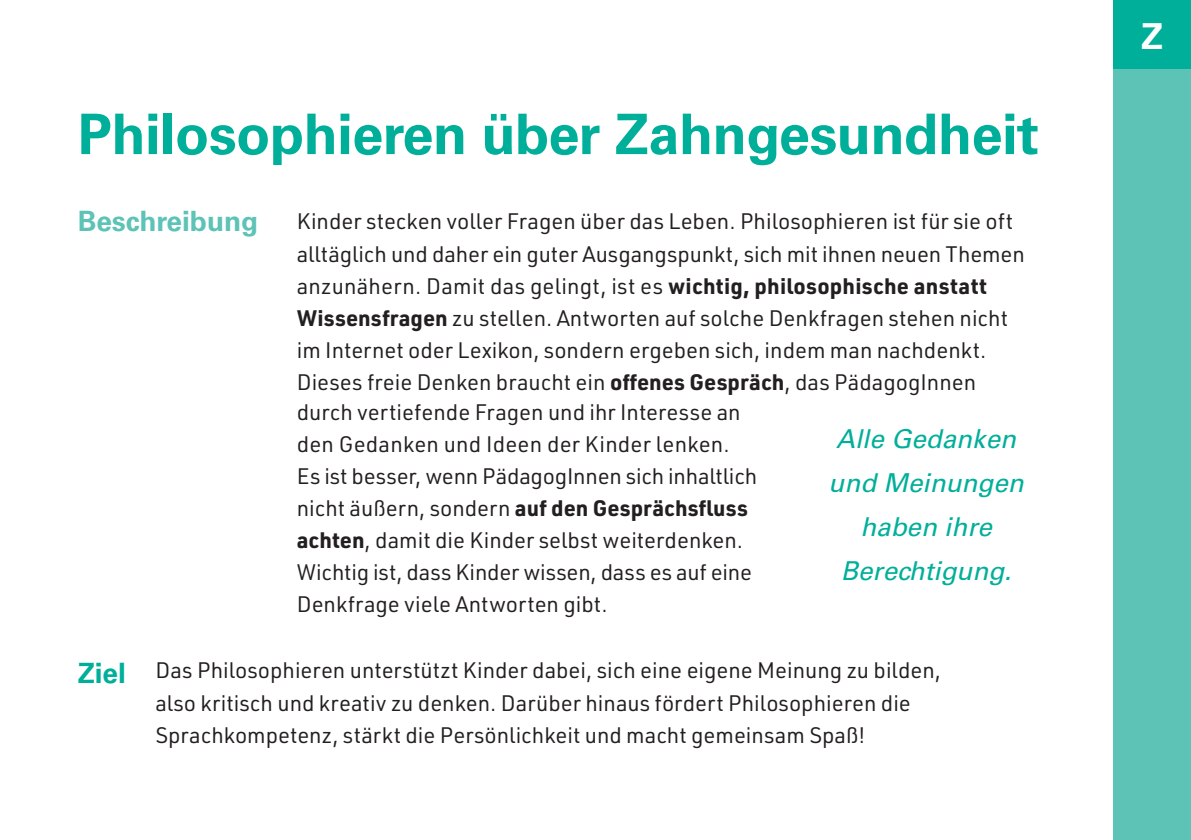
<style>
.page{position:relative;width:1191px;height:840px;background:#fff}
.page>*{position:absolute;margin:0;border:0;box-sizing:border-box;transform-origin:0 0}
.t1{font:700 56px "Univers LT Std";letter-spacing:-.01em;color:#00af9a}
.t2{font:700 35.8px "Univers LT Std";color:#fff}
.t3{font:700 28px "Univers LT Std";color:#5cc3b6}
.t4{font:700 28px "Univers LT Std";color:#00af9a}
.t5{font:italic 26px/44px "Univers LT Std";color:#00af9a;text-align:center}
.t6{font:22px/31.8px "URWDIN";color:#231f20}
.s1{font-weight:700}
</style>
<div class="page">
<div style="left:1113px;top:68px;width:78px;height:771px;background:#5cc3b6"></div>
<div style="left:1113px;top:0;width:78px;height:68px;background:#00af9a"></div>
<h1 class="t1" style="left:78px;top:101px;width:962px">Philosophieren über Zahngesundheit</h1>
<p class="t3" style="left:78px;top:205px;width:182px">Beschreibung</p>
<p class="t6" style="left:297px;top:205px;width:729px">Kinder stecken voller Fragen über das Leben. Philosophieren ist für sie oft alltäglich und daher ein guter Ausgangspunkt, sich mit ihnen neuen Themen anzunähern. Damit das gelingt, ist es <span class="s1">wichtig, philosophische anstatt Wissensfragen</span> zu stellen. Antworten auf solche Denkfragen stehen nicht im Internet oder Lexikon, sondern ergeben sich, indem man nachdenkt.<br>Dieses freie Denken braucht ein <span class="s1">offenes Gespräch</span>, das PädagogInnen durch vertiefende Fragen und ihr Interesse an<br>den Gedanken und Ideen der Kinder lenken.<br>Es ist besser, wenn PädagogInnen sich inhaltlich<br>nicht äußern, sondern <span class="s1">auf den Gesprächsfluss<br>achten</span>, damit die Kinder selbst weiterdenken.<br>Wichtig ist, dass Kinder wissen, dass es auf eine<br>Denkfrage viele Antworten gibt.</p>
<p class="t5" style="left:828px;top:417px;width:197px">Alle Gedanken und Meinungen haben ihre<br>Berechtigung.</p>
<p class="t4" style="left:78px;top:656px;width:50px">Ziel</p>
<p class="t6" style="left:155px;top:653px;width:787px">Das Philosophieren unterstützt Kinder dabei, sich eine eigene Meinung zu bilden, also kritisch und kreativ zu denken. Darüber hinaus fördert Philosophieren die<br>Sprachkompetenz, stärkt die Persönlichkeit und macht gemeinsam Spaß!</p>
<h2 class="t2" style="left:1141px;top:16px;width:23px">Z</h2>
</div>
